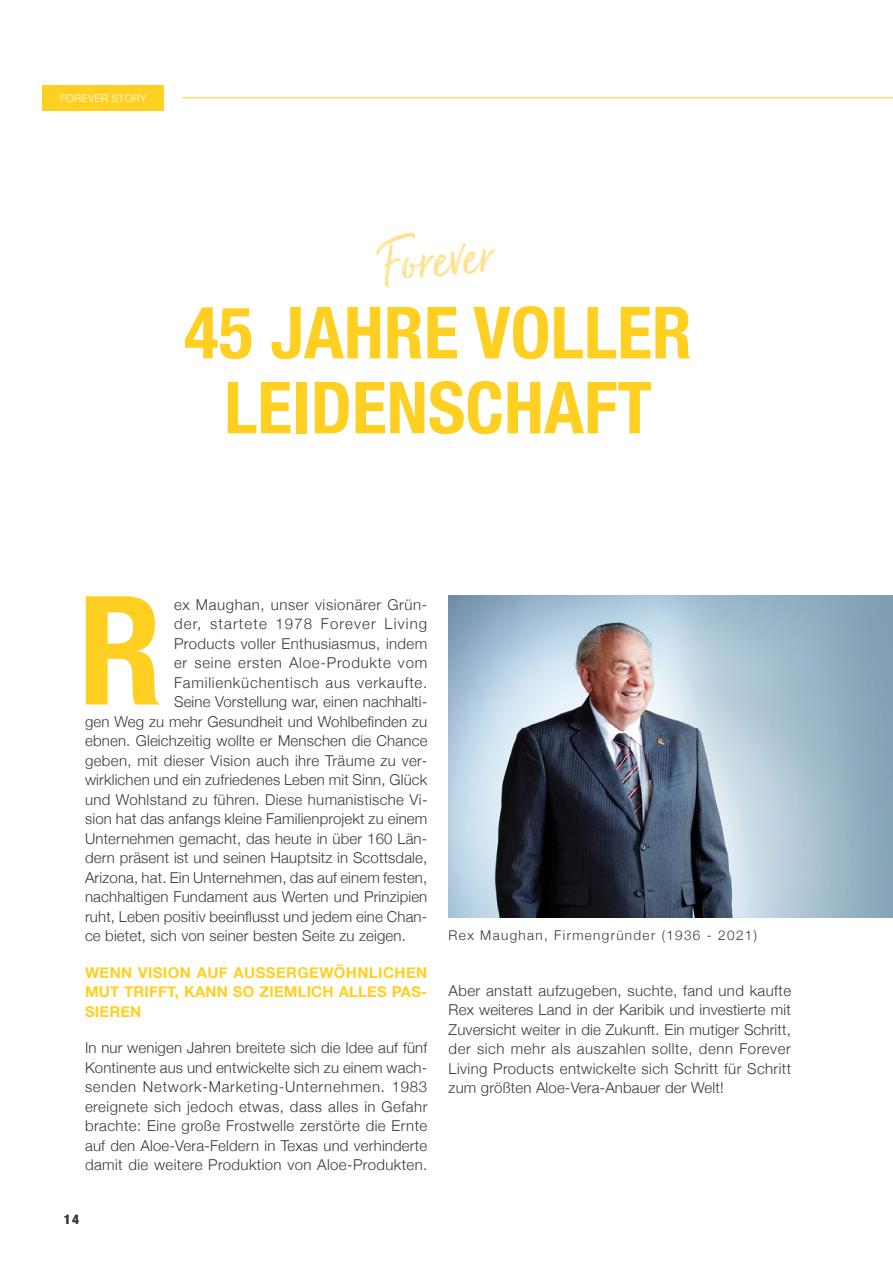
<style>
.page{position:relative;width:893px;height:1263px;background:#fff}
.page>*{position:absolute;margin:0;border:0;box-sizing:border-box;transform-origin:0 0}
.t1{font:700 condensed 151.65px "Helvetica Neue";color:#ffcf21}
.t2{font:73.5px "Just Lovely";color:#ffe28e}
.t3{font:700 condensed 72px/75px "Helvetica Neue";color:#ffcf21;text-align:center}
.t4{font:300 15px/19.5px "Helvetica Neue";letter-spacing:.01em;color:#373a3b;text-align:justify}
.t5{font:700 15px/19.5px "Helvetica Neue";letter-spacing:.01em;color:#ffcf21;text-align:justify}
.t6{font:300 15px "Helvetica Neue";letter-spacing:.055em;color:#373a3b}
.t7{font:300 15px "Helvetica Neue";letter-spacing:.04em;color:#373a3b}
.t8{font:300 15px "Helvetica Neue";letter-spacing:.08em;color:#373a3b}
.t9{font:300 15px "Helvetica Neue";letter-spacing:.05em;color:#373a3b}
.t10{font:300 13.5px "Helvetica Neue";letter-spacing:.1em;color:#373a3b}
.t11{font:900 condensed 13.5px "Helvetica Neue";color:#373a3b}
.t12{font:300 10.5px "Helvetica Neue";letter-spacing:.03em;color:#fff}
</style>
<div class="page">
<hr style="left:183px;top:97px;width:710px;height:1px;background:#ffcf21">
<div style="left:43px;top:85px;width:121px;height:26px;background:#ffcf21"></div>
<img style="left:449px;top:595px;width:444px;height:322px">
<p class="t12" style="left:60px;top:89px;width:88px">FOREVER STORY</p>
<h2 class="t2" style="left:379px;top:221px;width:112px;rotate:-5deg">Forever</h2>
<h3 class="t3" style="left:184px;top:290px;width:509px">45 JAHRE VOLLER<br>LEIDENSCHAFT</h3>
<h1 class="t1" style="left:78px;top:525px;width:86px">R</h1>
<p class="t7" style="left:174px;top:592px;width:255px">ex Maughan, unser visionärer Grün-</p>
<p class="t8" style="left:174px;top:612px;width:255px">der, startete 1978 Forever Living</p>
<p class="t4" style="left:174px;top:633px;width:255px">Products voller Enthusiasmus, indem</p>
<p class="t9" style="left:174px;top:651px;width:255px">er seine ersten Aloe-Produkte vom</p>
<p class="t6" style="left:174px;top:670px;width:255px">Familienküchentisch aus verkaufte.</p>
<p class="t4" style="left:174px;top:691px;width:255px">Seine Vorstellung war, einen nachhalti-</p>
<p class="t4" style="left:85px;top:711px;width:344px">gen Weg zu mehr Gesundheit und Wohlbefinden zu</p>
<p class="t4" style="left:85px;top:730px;width:344px">ebnen. Gleichzeitig wollte er Menschen die Chance</p>
<p class="t4" style="left:85px;top:750px;width:344px">geben, mit dieser Vision auch ihre Träume zu ver-</p>
<p class="t4" style="left:85px;top:769px;width:344px">wirklichen und ein zufriedenes Leben mit Sinn, Glück</p>
<p class="t4" style="left:85px;top:789px;width:344px">und Wohlstand zu führen. Diese humanistische Vi-</p>
<p class="t4" style="left:85px;top:808px;width:344px">sion hat das anfangs kleine Familienprojekt zu einem</p>
<p class="t4" style="left:85px;top:828px;width:344px">Unternehmen gemacht, das heute in über 160 Län-</p>
<p class="t4" style="left:85px;top:847px;width:344px">dern präsent ist und seinen Hauptsitz in Scottsdale,</p>
<p class="t4" style="left:85px;top:867px;width:344px">Arizona, hat. Ein Unternehmen, das auf einem festen,</p>
<p class="t4" style="left:85px;top:886px;width:344px">nachhaltigen Fundament aus Werten und Prinzipien</p>
<p class="t4" style="left:85px;top:906px;width:344px">ruht, Leben positiv beeinflusst und jedem eine Chan-</p>
<p class="t4" style="left:85px;top:925px;width:322px">ce bietet, sich von seiner besten Seite zu zeigen.</p>
<p class="t5" style="left:85px;top:963px;width:344px">WENN VISION AUF AUSSERGEWÖHNLICHEN MUT TRIFFT, KANN SO ZIEMLICH ALLES PAS-SIEREN</p>
<p class="t4" style="left:85px;top:1037px;width:344px">In nur wenigen Jahren breitete sich die Idee auf fünf Kontinente aus und entwickelte sich zu einem wach&shy;senden Network-Marketing-Unternehmen. 1983 ereignete sich jedoch etwas, dass alles in Gefahr brachte: Eine große Frostwelle zerstörte die Ernte auf den Aloe-Vera-Feldern in Texas und verhinderte damit die weitere Produktion von Aloe-Produkten.</p>
<p class="t11" style="left:64px;top:1208px;width:17px">14</p>
<p class="t10" style="left:449px;top:924px;width:310px">Rex Maughan, Firmengründer (1936 - 2021)</p>
<p class="t4" style="left:449px;top:980px;width:344px">Aber anstatt aufzugeben, suchte, fand und kaufte Rex weiteres Land in der Karibik und investierte mit Zuversicht weiter in die Zukunft. Ein mutiger Schritt, der sich mehr als auszahlen sollte, denn Forever Living Products entwickelte sich Schritt für Schritt zum größten Aloe-Vera-Anbauer der Welt!</p>
</div>
